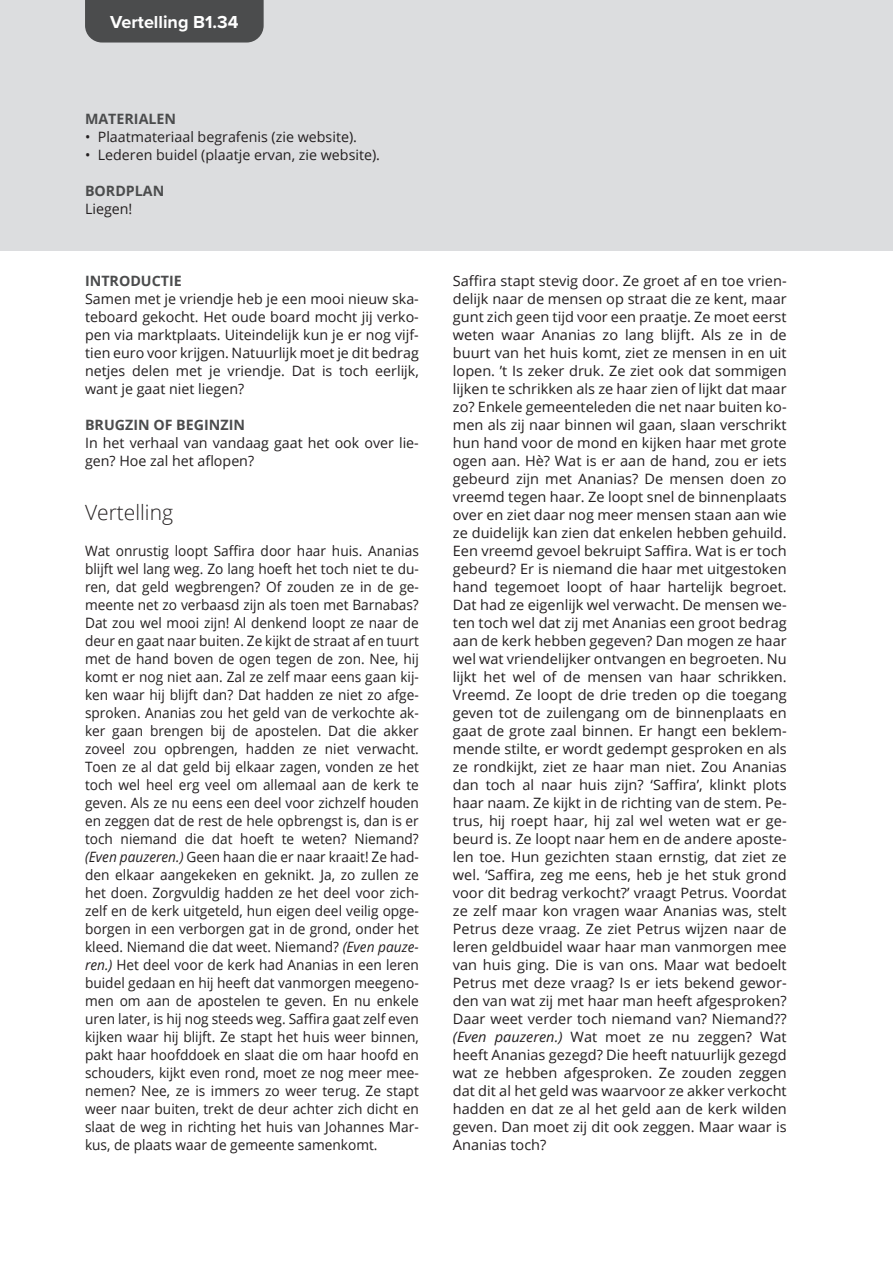
<style>
.page{position:relative;width:893px;height:1263px;background:#fff}
.page>*{position:absolute;margin:0;border:0;box-sizing:border-box;transform-origin:0 0}
.Subkop{font:300 21px "Open Sans";color:#231f20}
.t1{font:700 18px "Proxima Nova";color:#fff}
.Body{font:14.25px/18px "Open Sans";color:#231f20;text-align:justify}
.Body-2{font:14.25px/18px "Open Sans";color:#231f20;text-align:justify;scale:.96 1}
.Tussenkop{font:700 14.25px "Open Sans";color:#4b4c4d}
.s1{font-style:italic}
</style>
<div class="page">
<div style="left:0;top:0;width:893px;height:250px;background:#dcdddf"></div>
<div style="left:85px;top:0;width:179px;height:43px;background:#4b4c4d"></div>
<p class="t1" style="left:110px;top:9px;width:130px">Vertelling B1.34</p>
<p class="Tussenkop" style="left:85px;top:109px;width:93px">MATERIALEN</p>
<p class="Body" style="left:85px;top:128px;width:273px">• Plaatmateriaal begrafenis (zie website).</p>
<p class="Body" style="left:85px;top:146px;width:297px">• Lederen buidel (plaatje ervan, zie website).</p>
<p class="Tussenkop" style="left:85px;top:181px;width:81px">BORDPLAN</p>
<p class="Body" style="left:85px;top:200px;width:49px">Liegen!</p>
<p class="Tussenkop" style="left:85px;top:271px;width:98px">INTRODUCTIE</p>
<p class="Body" style="left:85px;top:290px;width:335px">Samen met je vriendje heb je een mooi nieuw ska&shy;teboard gekocht. Het oude board mocht jij verko&shy;pen via marktplaats. Uiteindelijk kun je er nog vijf&shy;tien euro voor krijgen. Natuurlijk moet je dit bedrag netjes delen met je vriendje. Dat is toch eerlijk, want je gaat niet liegen?</p>
<p class="Tussenkop" style="left:85px;top:415px;width:161px">BRUGZIN OF BEGINZIN</p>
<p class="Body" style="left:85px;top:434px;width:335px">In het verhaal van vandaag gaat het ook over lie&shy;gen? Hoe zal het aflopen?</p>
<p class="Subkop" style="left:85px;top:498px;width:89px">Vertelling</p>
<p class="Body-2" style="left:85px;top:542px;width:349px">Wat onrustig loopt Saffira door haar huis. Ananias blijft wel lang weg. Zo lang hoeft het toch niet te du&shy;ren, dat geld wegbrengen? Of zouden ze in de ge&shy;meente net zo verbaasd zijn als toen met Barnabas?<br>Dat zou wel mooi zijn! Al denkend loopt ze naar de deur en gaat naar buiten. Ze kijkt de straat af en tuurt met de hand boven de ogen tegen de zon. Nee, hij komt er nog niet aan. Zal ze zelf maar eens gaan kij&shy;ken waar hij blijft dan? Dat hadden ze niet zo afge&shy;sproken. Ananias zou het geld van de verkochte ak&shy;ker gaan brengen bij de apostelen. Dat die akker zoveel zou opbrengen, hadden ze niet verwacht.<br>Toen ze al dat geld bij elkaar zagen, vonden ze het toch wel heel erg veel om allemaal aan de kerk te geven. Als ze nu eens een deel voor zichzelf houden en zeggen dat de rest de hele opbrengst is, dan is er toch niemand die dat hoeft te weten? Niemand? <span class="s1">(Even pauzeren.)</span> Geen haan die er naar kraait! Ze had&shy;den elkaar aangekeken en geknikt. Ja, zo zullen ze het doen. Zorgvuldig hadden ze het deel voor zich&shy;zelf en de kerk uitgeteld, hun eigen deel veilig opge&shy;borgen in een verborgen gat in de grond, onder het kleed. Niemand die dat weet. Niemand? <span class="s1">(Even pauze&shy;ren.)</span> Het deel voor de kerk had Ananias in een leren buidel gedaan en hij heeft dat vanmorgen meegeno&shy;men om aan de apostelen te geven. En nu enkele uren later, is hij nog steeds weg. Saffira gaat zelf even kijken waar hij blijft. Ze stapt het huis weer binnen, pakt haar hoofddoek en slaat die om haar hoofd en schouders, kijkt even rond, moet ze nog meer mee&shy;nemen? Nee, ze is immers zo weer terug. Ze stapt weer naar buiten, trekt de deur achter zich dicht en slaat de weg in richting het huis van Johannes Mar&shy;kus, de plaats waar de gemeente samenkomt.</p>
<p class="Body" style="left:453px;top:272px;width:335px">Saffira stapt stevig door. Ze groet af en toe vrien&shy;delijk naar de mensen op straat die ze kent, maar gunt zich geen tijd voor een praatje. Ze moet eerst weten waar Ananias zo lang blijft. Als ze in de buurt van het huis komt, ziet ze mensen in en uit lopen. ’t Is zeker druk. Ze ziet ook dat sommigen lijken te schrikken als ze haar zien of lijkt dat maar zo? Enkele gemeenteleden die net naar buiten ko&shy;men als zij naar binnen wil gaan, slaan verschrikt hun hand voor de mond en kijken haar met grote ogen aan. Hè? Wat is er aan de hand, zou er iets gebeurd zijn met Ananias? De mensen doen zo vreemd tegen haar. Ze loopt snel de binnenplaats over en ziet daar nog meer mensen staan aan wie ze duidelijk kan zien dat enkelen hebben gehuild.<br>Een vreemd gevoel bekruipt Saffira. Wat is er toch gebeurd? Er is niemand die haar met uitgestoken hand tegemoet loopt of haar hartelijk begroet.<br>Dat had ze eigenlijk wel verwacht. De mensen we&shy;ten toch wel dat zij met Ananias een groot bedrag aan de kerk hebben gegeven? Dan mogen ze haar wel wat vriendelijker ontvangen en begroeten. Nu lijkt het wel of de mensen van haar schrikken.<br>Vreemd. Ze loopt de drie treden op die toegang geven tot de zuilengang om de binnenplaats en gaat de grote zaal binnen. Er hangt een beklem&shy;mende stilte, er wordt gedempt gesproken en als ze rondkijkt, ziet ze haar man niet. Zou Ananias dan toch al naar huis zijn? ‘Saffira’, klinkt plots haar naam. Ze kijkt in de richting van de stem. Pe&shy;trus, hij roept haar, hij zal wel weten wat er ge&shy;beurd is. Ze loopt naar hem en de andere aposte&shy;len toe. Hun gezichten staan ernstig, dat ziet ze wel. ‘Saffira, zeg me eens, heb je het stuk grond voor dit bedrag verkocht?’ vraagt Petrus. Voordat ze zelf maar kon vragen waar Ananias was, stelt Petrus deze vraag. Ze ziet Petrus wijzen naar de leren geldbuidel waar haar man vanmorgen mee van huis ging. Die is van ons. Maar wat bedoelt Petrus met deze vraag? Is er iets bekend gewor&shy;den van wat zij met haar man heeft afgesproken?<br>Daar weet verder toch niemand van? Niemand?? <span class="s1">(Even pauzeren.)</span> Wat moet ze nu zeggen? Wat heeft Ananias gezegd? Die heeft natuurlijk gezegd wat ze hebben afgesproken. Ze zouden zeggen dat dit al het geld was waarvoor ze akker verkocht hadden en dat ze al het geld aan de kerk wilden geven. Dan moet zij dit ook zeggen. Maar waar is Ananias toch?</p>
</div>
